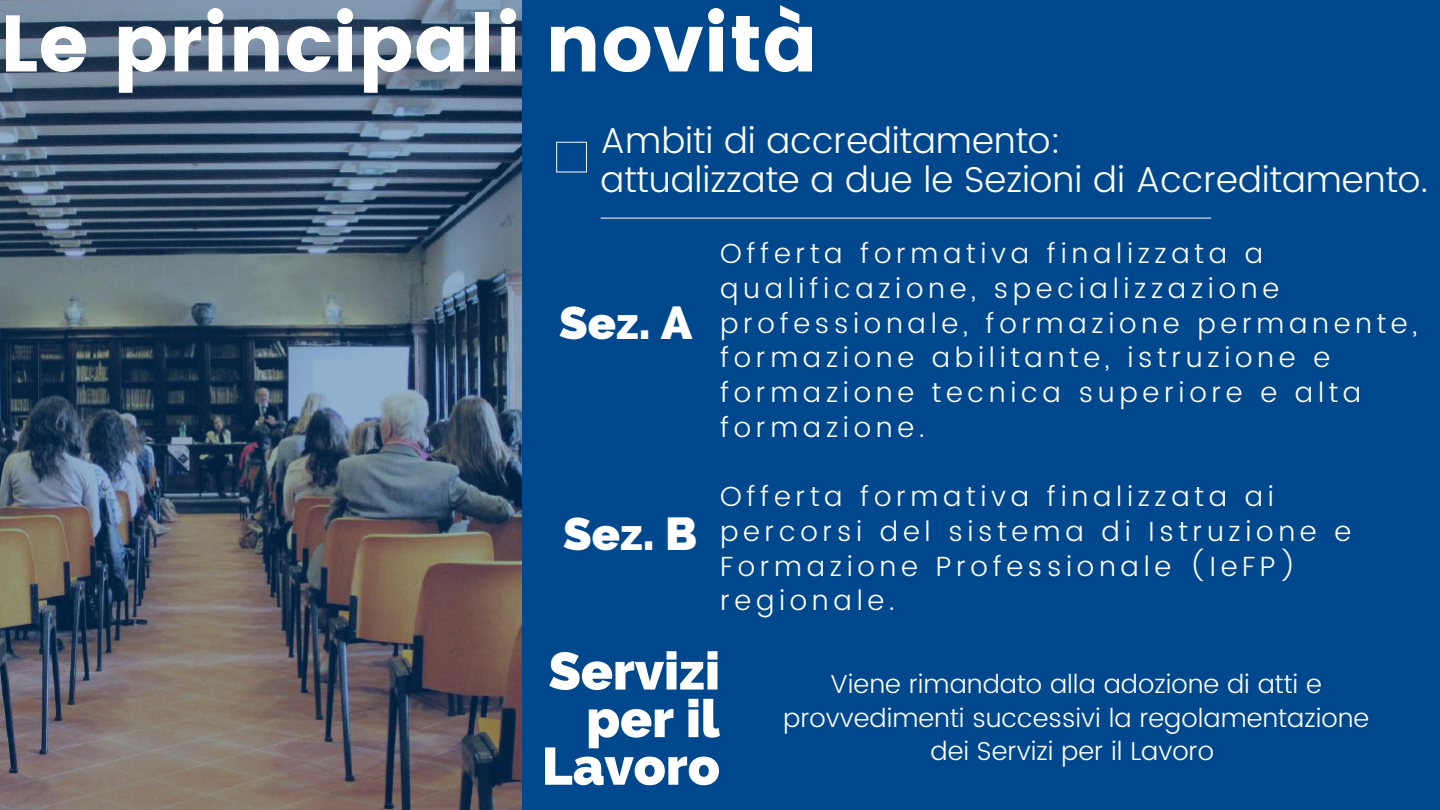
<style>
.page{position:relative;width:1440px;height:810px;background:#00488d}
.page>*{position:absolute;margin:0;border:0;box-sizing:border-box;transform-origin:0 0}
.t1{font:80px "Poppins";color:#fff}
.t2{font:800 52.5px/47.6px "Raleway";color:#fff;text-align:right}
.t3{font:800 46.4px "Raleway";color:#fff}
.t4{font:300 36px/39px "Poppins";color:#fff}
.t5{font:300 27.8px/34.7px "Poppins";letter-spacing:.17em;color:#fff}
.t6{font:300 26px/33.8px "Poppins";color:#fff;text-align:center}
</style>
<div class="page">
<svg style="left:556px;top:142px;width:31px;height:30px"></svg>
<hr style="left:601px;top:218px;width:610px;height:1px;background:#fff">
<img style="left:0;top:0;width:521px;height:810px">
<h1 class="t1" style="left:0;top:-3px;width:820px">Le principali novità</h1>
<p class="t4" style="left:601px;top:121px;width:829px">Ambiti di accreditamento:<br>attualizzate a due le Sezioni di Accreditamento.</p>
<h3 class="t3" style="left:559px;top:296px;width:135px">Sez. A</h3>
<h3 class="t3" style="left:563px;top:506px;width:135px">Sez. B</h3>
<p class="t5" style="left:720px;top:236px;width:699px">Offerta formativa finalizzata a qualificazione, specializzazione professionale, formazione permanente, formazione abilitante, istruzione e formazione tecnica superiore e alta formazione.</p>
<p class="t5" style="left:720px;top:479px;width:633px">Offerta formativa finalizzata ai percorsi del sistema di Istruzione e<br>Formazione Professionale (IeFP) regionale.</p>
<h2 class="t2" style="left:542px;top:647px;width:180px">Servizi per il<br>Lavoro</h2>
<p class="t6" style="left:783px;top:667px;width:588px">Viene rimandato alla adozione di atti e provvedimenti successivi la regolamentazione dei Servizi per il Lavoro</p>
</div>
